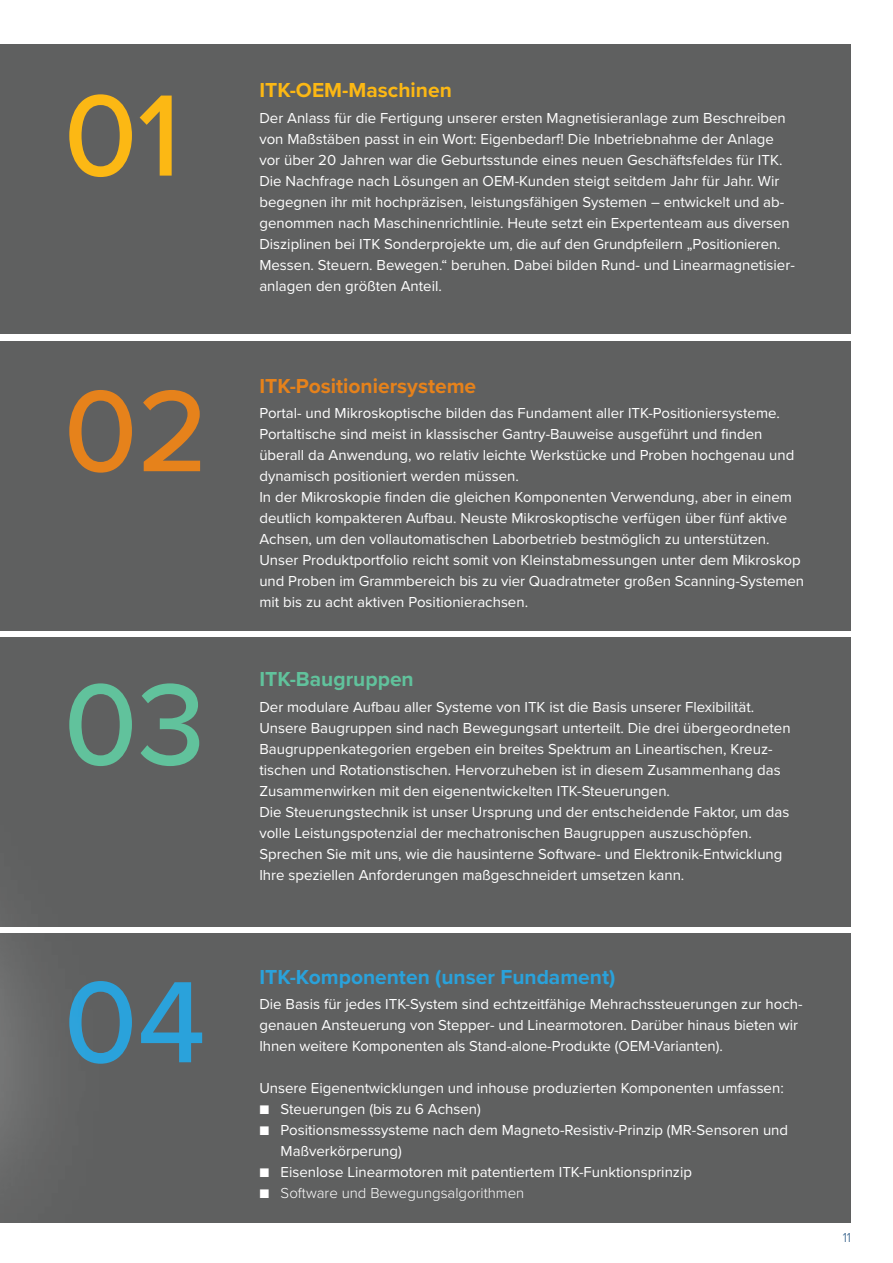
<style>
.page{position:relative;width:893px;height:1263px;background:#fff}
.page>*{position:absolute;margin:0;border:0;box-sizing:border-box;transform-origin:0 0}
.t1{font:500 120px "Proxima Nova";color:#fcb814}
.t2{font:500 120px "Proxima Nova";color:#e6821b}
.t3{font:500 120px "Proxima Nova";color:#61c29c}
.t4{font:500 120px "Proxima Nova";color:#2aa2db}
.t5{font:700 21px "Proxima Nova";color:#2aa2db}
.t6{font:700 21px "Proxima Nova";color:#e6821b}
.t7{font:700 21px "Proxima Nova";color:#fcb814}
.t8{font:700 21px "Proxima Nova";color:#61c29c}
.t9{font:15px/21px "Proxima Nova";color:#fff}
.t10{font:300 15px "Proxima Nova";color:#fff}
.t11{font:300 13.5px "Proxima Nova";color:#2c5a86}
.s1{font-weight:400}
</style>
<div class="page">
<div style="left:0;top:45px;width:850px;height:289px;background:#5f6060"></div>
<div style="left:0;top:341px;width:850px;height:289px;background:#5f6060"></div>
<div style="left:0;top:637px;width:850px;height:289px;background:#5f6060"></div>
<div style="left:0;top:933px;width:850px;height:289px;background:#5f6060"></div>
<div style="left:0;top:279px;width:118px;height:984px;background:#fff;opacity:.75"></div>
<h1 class="t1" style="left:64px;top:46px;width:118px">01</h1>
<h1 class="t2" style="left:64px;top:342px;width:146px">02</h1>
<h1 class="t3" style="left:64px;top:635px;width:143px">03</h1>
<h1 class="t4" style="left:64px;top:933px;width:143px">04</h1>
<h2 class="t7" style="left:259px;top:75px;width:194px">ITK-OEM-Maschinen</h2>
<p class="t9" style="left:259px;top:106px;width:537px">Der Anlass für die Fertigung unserer ersten Magnetisieranlage zum Beschreiben von Maßstäben passt in ein Wort: Eigenbedarf! Die Inbetriebnahme der Anlage vor über 20 Jahren war die Geburtsstunde eines neuen Geschäftsfeldes für ITK.<br>Die Nachfrage nach Lösungen an OEM-Kunden steigt seitdem Jahr für Jahr. Wir begegnen ihr mit hochpräzisen, leistungsfähigen Systemen – entwickelt und ab&shy;genommen nach Maschinenrichtlinie. Heute setzt ein Expertenteam aus diversen Disziplinen bei ITK Sonderprojekte um, die auf den Grundpfeilern „Positionieren.<br>Messen. Steuern. Bewegen.“ beruhen. Dabei bilden Rund- und Linearmagnetisier&shy;anlagen den größten Anteil.</p>
<h2 class="t6" style="left:259px;top:370px;width:218px">ITK-Positioniersysteme</h2>
<p class="t9" style="left:259px;top:402px;width:546px">Portal- und Mikroskoptische bilden das Fundament aller ITK-Positioniersysteme.<br>Portaltische sind meist in klassischer Gantry-Bauweise ausgeführt und finden überall da Anwendung, wo relativ leichte Werkstücke und Proben hochgenau und dynamisch positioniert werden müssen.<br>In der Mikroskopie finden die gleichen Komponenten Verwendung, aber in einem deutlich kompakteren Aufbau. Neuste Mikroskoptische verfügen über fünf aktive Achsen, um den vollautomatischen Laborbetrieb bestmöglich zu unterstützen.<br>Unser Produktportfolio reicht somit von Kleinstabmessungen unter dem Mikroskop und Proben im Grammbereich bis zu vier Quadratmeter großen Scanning-Systemen mit bis zu acht aktiven Positionierachsen.</p>
<h2 class="t8" style="left:259px;top:664px;width:156px">ITK-Baugruppen</h2>
<p class="t9" style="left:259px;top:695px;width:533px">Der modulare Aufbau aller Systeme von ITK ist die Basis unserer Flexibilität.<br>Unsere Baugruppen sind nach Bewegungsart unterteilt. Die drei übergeordneten Baugruppenkategorien ergeben ein breites Spektrum an Lineartischen, Kreuz&shy;tischen und Rotationstischen. Hervorzuheben ist in diesem Zusammenhang das Zusammenwirken mit den eigenentwickelten ITK-Steuerungen.<br>Die Steuerungstechnik ist unser Ursprung und der entscheidende Faktor, um das volle Leistungspotenzial der mechatronischen Baugruppen auszuschöpfen.<br>Sprechen Sie mit uns, wie die hausinterne Software- und Elektronik-Entwicklung Ihre speziellen Anforderungen maßgeschneidert umsetzen kann.</p>
<h2 class="t5" style="left:259px;top:961px;width:357px">ITK-Komponenten (unser Fundament)</h2>
<p class="t9" style="left:259px;top:993px;width:545px">Die Basis für jedes ITK-System sind echtzeitfähige Mehrachssteuerungen zur hoch&shy;genauen Ansteuerung von Stepper- und Linearmotoren. Darüber hinaus bieten wir<br>Ihnen weitere Komponenten als Stand-alone-Produkte (OEM-Varianten).</p>
<p class="t9" style="left:259px;top:1077px;width:526px">Unsere Eigenentwicklungen und inhouse produzierten Komponenten umfassen:</p>
<p class="t9" style="left:259px;top:1098px;width:223px">■ Steuerungen (bis zu 6 Achsen)</p>
<p class="t9" style="left:281px;top:1119px;width:509px;text-indent:-21px">■ Positionsmesssysteme nach dem Magneto-Resistiv-Prinzip (MR-Sensoren und<br>Maßverkörperung)</p>
<p class="t9" style="left:259px;top:1161px;width:434px">■ Eisenlose Linearmotoren mit patentiertem ITK-Funktionsprinzip</p>
<p class="t10" style="left:259px;top:1182px;width:266px"><span class="s1">■</span> Software und Bewegungsalgorithmen</p>
<p class="t11" style="left:843px;top:1227px;width:10px">11</p>
</div>
